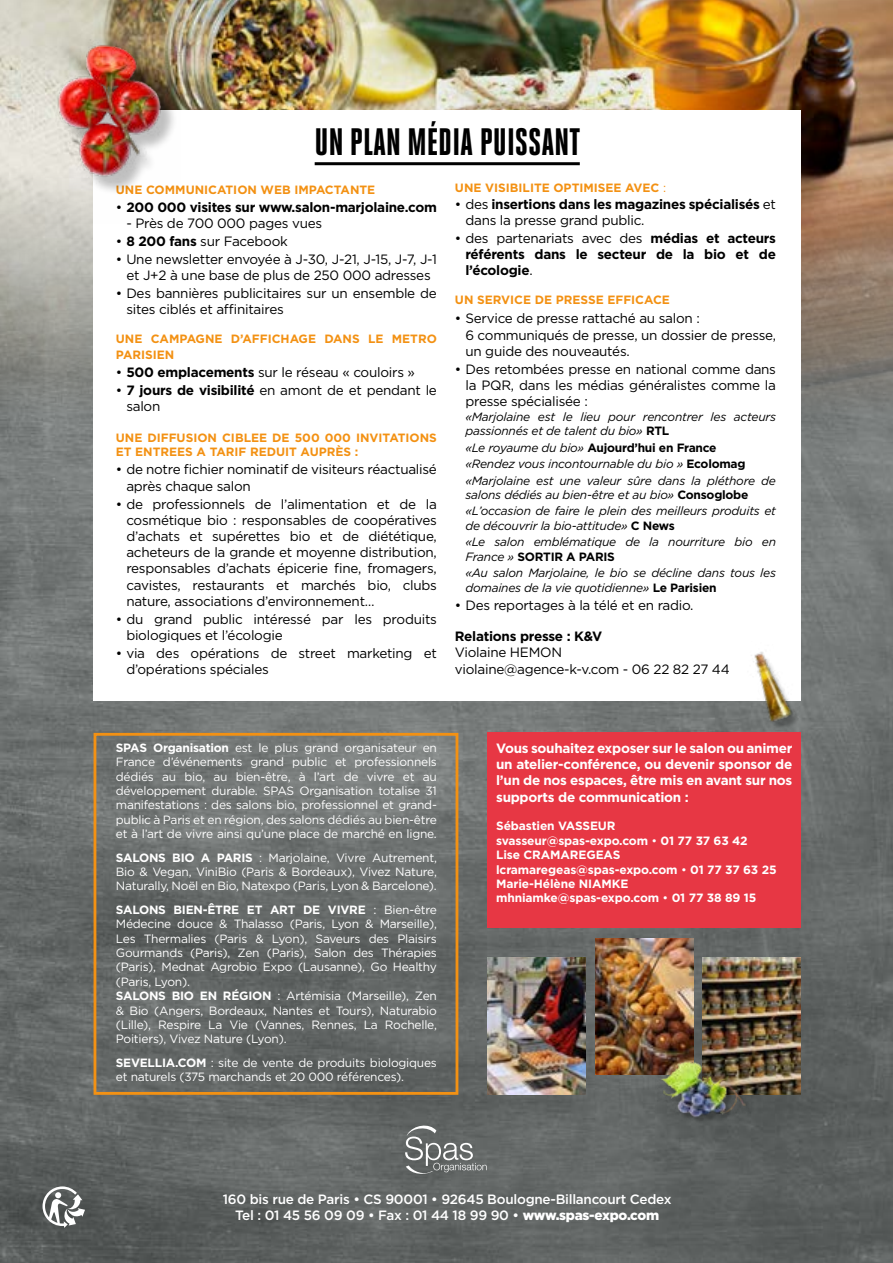
<style>
.page{position:relative;width:893px;height:1263px;background:#fff}
.page>*{position:absolute;margin:0;border:0;box-sizing:border-box;transform-origin:0 0}
.t1{font:800 38.1px "Heroic Condensed";color:#000}
.t2{font:13.5px/16.2px "Gotham";letter-spacing:-.02em;color:#000}
.t3{font:700 13.5px/16.2px "Gotham";letter-spacing:-.02em;color:#000}
.t4{font:700 13.5px/16.2px "Gotham";letter-spacing:-.02em;color:#fff;text-align:justify}
.t5{font:500 13.5px/16.2px "Gotham";letter-spacing:-.02em;color:#fff;text-align:center}
.t6{font:12px/14.4px "Gotham";letter-spacing:-.02em;color:#fff;text-align:justify}
.t7{font:italic 12px/16.5px "Gotham";letter-spacing:-.02em;color:#000}
.t8{font:700 12px/16.2px "Gotham";color:#f39113}
.t9{font:700 12px/14.4px "Gotham";letter-spacing:-.01em;color:#fff}
.s1{font-weight:400}
.s2{font-weight:700}
.s3{font-weight:700;font-style:normal}
.s4{font-weight:900}
</style>
<div class="page">
<img style="left:0;top:413px;width:893px;height:850px">
<img style="left:0;top:0;width:893px;height:413px">
<div style="left:94px;top:111px;width:707px;height:590px;background:#fff"></div>
<div style="left:488px;top:733px;width:313px;height:195px;background:#e73744"></div>
<hr style="left:315px;top:162px;width:265px;height:3px;background:#000">
<div style="left:94px;top:733px;width:364px;height:362px;border:3px solid #f39113"></div>
<img style="left:703px;top:957px;width:98px;height:137px">
<img style="left:595px;top:938px;width:98px;height:137px">
<img style="left:488px;top:957px;width:98px;height:137px">
<img style="left:29px;top:29px;width:152px;height:195px">
<div style="left:663px;top:1063px;width:88px;height:60px;background:#000;opacity:.25"></div>
<img style="left:657px;top:1056px;width:91px;height:65px">
<svg style="left:405px;top:1122px;width:82px;height:53px;background:#787b7a"></svg>
<img style="left:730px;top:639px;width:78px;height:101px">
<svg style="left:43px;top:1186px;width:42px;height:42px"></svg>
<h1 class="t1" style="left:315px;top:121px;width:267px">UN PLAN MÉDIA PUISSANT</h1>
<p class="t8" style="left:116px;top:181px;width:261px">UNE COMMUNICATION WEB IMPACTANTE</p>
<p class="t3" style="left:116px;top:199px;width:323px"><span class="s1">•</span> 200 000 visites sur www.salon-marjolaine.com</p>
<p class="t2" style="left:126px;top:215px;width:197px">- Près de 700 000 pages vues</p>
<p class="t2" style="left:116px;top:233px;width:173px">• <span class="s2">8 200 fans</span> sur Facebook</p>
<p class="t2" style="left:116px;top:251px;width:323px;text-align:center">• Une newsletter envoyée à J-30, J-21, J-15, J-7, J-1 et J+2 à une base de plus de 250 000 adresses</p>
<p class="t2" style="left:126px;top:285px;width:312px;text-indent:-11px">• Des bannières publicitaires sur un ensemble de sites ciblés et affinitaires</p>
<p class="t8" style="left:116px;top:330px;width:323px">UNE CAMPAGNE D’AFFICHAGE DANS LE METRO<br>PARISIEN</p>
<p class="t2" style="left:116px;top:364px;width:301px">• <span class="s2">500 emplacements</span> sur le réseau « couloirs »</p>
<p class="t2" style="left:126px;top:382px;width:312px;text-indent:-11px">• <span class="s2">7 jours de visibilité</span> en amont de et pendant le salon</p>
<p class="t8" style="left:116px;top:430px;width:323px;line-height:14.4px">UNE DIFFUSION CIBLEE DE 500 000 INVITATIONS<br>ET ENTREES A TARIF REDUIT AUPRÈS :</p>
<p class="t2" style="left:126px;top:461px;width:312px;text-indent:-11px">• de notre fichier nominatif de visiteurs réactualisé après chaque salon</p>
<p class="t2" style="left:126px;top:495px;width:312px;text-align:justify;text-indent:-11px">• de professionnels de l’alimentation et de la cosmétique bio : responsables de coopératives d’achats et supérettes bio et de diététique, acheteurs de la grande et moyenne distribution, responsables d’achats épicerie fine, fromagers, cavistes, restaurants et marchés bio, clubs nature, associations d’environnement…</p>
<p class="t2" style="left:126px;top:611px;width:312px;text-indent:-11px">• du grand public intéressé par les produits biologiques et l’écologie</p>
<p class="t2" style="left:126px;top:645px;width:312px;text-indent:-11px">• via des opérations de street marketing et d’opérations spéciales</p>
<p class="t8" style="left:455px;top:180px;width:213px">UNE VISIBILITE OPTIMISEE AVEC <span class="s1">:</span></p>
<p class="t3" style="left:465px;top:196px;width:312px;text-indent:-10px"><span class="s1">• des</span> insertions dans les magazines spécialisés <span class="s1">et dans la presse grand public.</span></p>
<p class="t3" style="left:465px;top:230px;width:312px;text-align:justify;text-indent:-11px"><span class="s1">• des partenariats avec des</span> médias et acteurs référents dans le secteur de la bio et de l’écologie<span class="s1">.</span></p>
<p class="t8" style="left:455px;top:291px;width:216px">UN SERVICE DE PRESSE EFFICACE</p>
<p class="t2" style="left:465px;top:310px;width:312px;text-indent:-11px">• Service de presse rattaché au salon :<br>6 communiqués de presse, un dossier de presse, un guide des nouveautés.</p>
<p class="t2" style="left:465px;top:361px;width:312px;text-align:justify;text-indent:-11px">• Des retombées presse en national comme dans la PQR, dans les médias généralistes comme la presse spécialisée :</p>
<p class="t7" style="left:465px;top:409px;width:312px;line-height:14.4px">«Marjolaine est le lieu pour rencontrer les acteurs passionnés et de talent du bio» <span class="s3">RTL</span></p>
<p class="t7" style="left:465px;top:439px;width:312px">«Le royaume du bio» <span class="s3">Aujourd’hui en France<br></span>«Rendez vous incontournable du bio » <span class="s3">Ecolomag </span>«Marjolaine est une valeur sûre dans la pléthore de</p>
<p class="t7" style="left:465px;top:486px;width:312px">salons dédiés au bien-être et au bio» <span class="s3">Consoglobe </span>«L’occasion de faire le plein des meilleurs produits et</p>
<p class="t7" style="left:465px;top:517px;width:312px">de découvrir la bio-attitude» <span class="s3">C News<br></span>«Le salon emblématique de la nourriture bio en</p>
<p class="t7" style="left:465px;top:548px;width:312px">France » <span class="s3">SORTIR A PARIS<br></span>«Au salon Marjolaine, le bio se décline dans tous les</p>
<p class="t7" style="left:465px;top:579px;width:253px">domaines de la vie quotidienne» <span class="s3">Le Parisien</span></p>
<p class="t2" style="left:455px;top:596px;width:240px">• Des reportages à la télé et en radio.</p>
<p class="t3" style="left:455px;top:628px;width:149px">Relations presse : K&amp;V</p>
<p class="t2" style="left:455px;top:644px;width:276px">Violaine HEMON<br>violaine@agence-k-v.com - 06 22 82 27 44</p>
<p class="t6" style="left:116px;top:740px;width:323px"><span class="s2">SPAS Organisation</span> est le plus grand organisateur en France d’événements grand public et professionnels dédiés au bio, au bien-être, à l’art de vivre et au développement durable. SPAS Organisation totalise 31 manifestations : des salons bio, professionnel et grand&shy;public à Paris et en région, des salons dédiés au bien-être et à l’art de vivre ainsi qu’une place de marché en ligne.</p>
<p class="t6" style="left:116px;top:850px;width:323px"><span class="s2">SALONS BIO A PARIS</span> : Marjolaine, Vivre Autrement, Bio &amp; Vegan, ViniBio (Paris &amp; Bordeaux), Vivez Nature, Naturally, Noël en Bio, Natexpo (Paris, Lyon &amp; Barcelone).</p>
<p class="t6" style="left:116px;top:902px;width:323px;text-align:left"><span class="s2">SALONS BIEN-ÊTRE ET ART DE VIVRE</span> : Bien-être Médecine douce &amp; Thalasso (Paris, Lyon &amp; Marseille), Les Thermalies (Paris &amp; Lyon), Saveurs des Plaisirs Gourmands (Paris), Zen (Paris), Salon des Thérapies (Paris), Mednat Agrobio Expo (Lausanne), Go Healthy (Paris, Lyon).<br><span class="s2">SALONS BIO EN RÉGION</span> : Artémisia (Marseille), Zen &amp; Bio (Angers, Bordeaux, Nantes et Tours), Naturabio (Lille), Respire La Vie (Vannes, Rennes, La Rochelle, Poitiers), Vivez Nature (Lyon).</p>
<p class="t6" style="left:116px;top:1055px;width:323px"><span class="s2">SEVELLIA.COM</span> : site de vente de produits biologiques et naturels (375 marchands et 20 000 références).</p>
<p class="t4" style="left:496px;top:740px;width:298px">Vous souhaitez exposer sur le salon ou animer un atelier-conférence, ou devenir sponsor de l’un de nos espaces, être mis en avant sur nos supports de communication :</p>
<p class="t9" style="left:496px;top:819px;width:282px">Sébastien VASSEUR<br>svasseur@spas-expo.com <span class="s1">•</span> 01 77 37 63 42<br>Lise CRAMAREGEAS lcramaregeas@spas-expo.com <span class="s1">•</span> 01 77 37 63 25<br>Marie-Hélène NIAMKE mhniamke@spas-expo.com <span class="s1">•</span> 01 77 38 89 15</p>
<p class="t5" style="left:223px;top:1191px;width:450px">160 bis rue de Paris • CS 90001 • 92645 Boulogne-Billancourt Cedex<br>Tel : 01 45 56 09 09 • Fax : 01 44 18 99 90 • <span class="s4">www.spas-expo.com</span></p>
</div>
